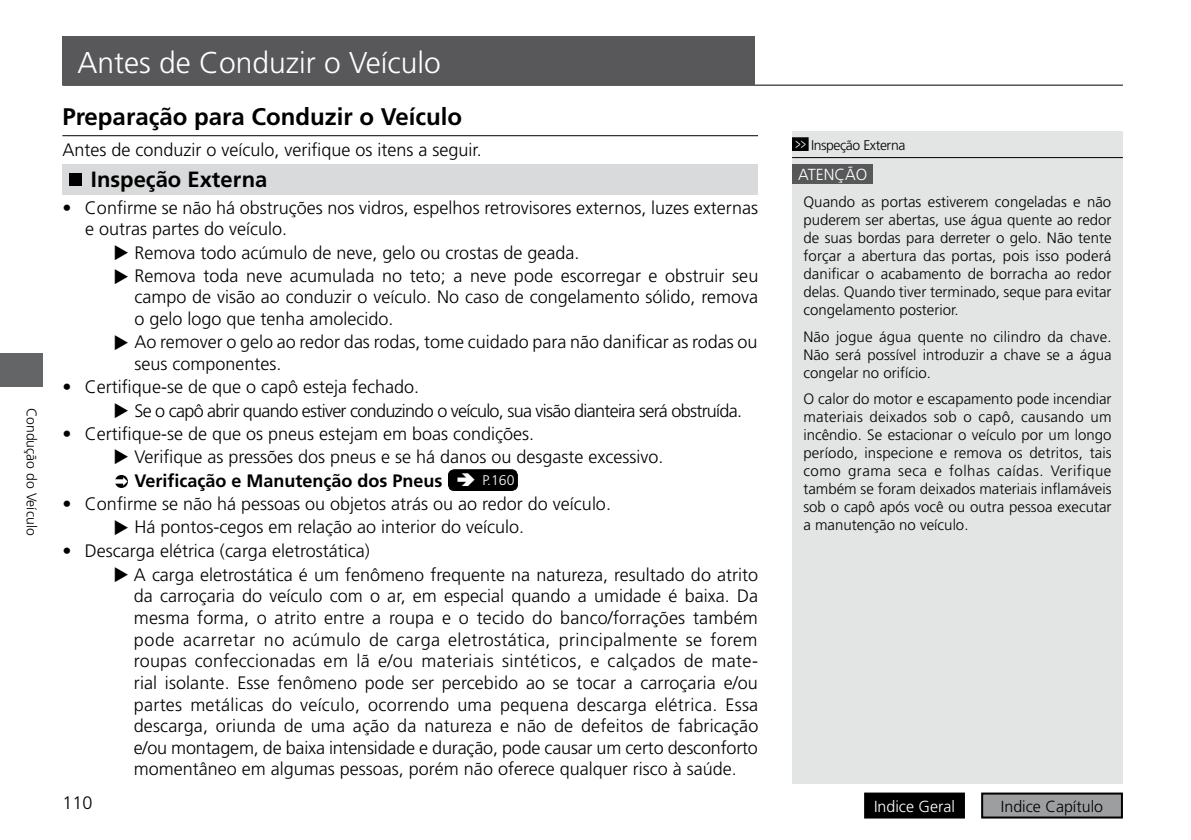
<style>
.page{position:relative;width:1191px;height:840px;background:#fff}
.page>*{position:absolute;margin:0;border:0;box-sizing:border-box;transform-origin:0 0}
.t1{font:300 30px "Frutiger";color:#fff}
.t2{font:700 24px "Frutiger";color:#000}
.t3{font:700 22px "Frutiger";color:#000}
.t4{font:300 18px/21.6px "Frutiger";color:#000}
.t5{font:300 18px "Frutiger";letter-spacing:-.04em;color:#000}
.t6{font:300 16px "Frutiger";color:#fff}
.t7{font:300 16px "Frutiger";color:#000}
.t8{font:300 15px/18px "Frutiger";color:#000;text-align:justify}
.t9{font:300 14px "Frutiger";letter-spacing:-.01em;color:#000}
.t10{font:300 14px "Frutiger";letter-spacing:-.03em;color:#000}
.t11{font:300 14px "Frutiger";color:#fff}
.s1{font-weight:700}
.s2{font-size:14.4px;color:#fff}
</style>
<div class="page">
<hr style="left:62px;top:85px;width:1061px;height:1px;background:#000">
<div style="left:0;top:353px;width:42px;height:34px;background:#646567"></div>
<div style="left:865px;top:793px;width:99px;height:24px;background:#000"></div>
<div style="left:864px;top:792px;width:101px;height:26px;border:2px solid #000"></div>
<div style="left:982px;top:793px;width:140px;height:24px;background:#9c9e9f"></div>
<div style="left:981px;top:792px;width:142px;height:26px;border:2px solid #000"></div>
<div style="left:792px;top:131px;width:330px;height:651px;background:#e3e4e4"></div>
<div style="left:62px;top:37px;width:693px;height:48px;background:#58585a"></div>
<div style="left:792px;top:138px;width:16px;height:12px;background:#000"></div>
<div style="left:792px;top:137px;width:16px;height:14px;border:1px solid #000"></div>
<hr style="left:792px;top:157px;width:331px;height:1px;background:#000">
<hr style="left:62px;top:135px;width:696px;height:1px;background:#000">
<div style="left:62px;top:164px;width:696px;height:31px;background:#d9dadb"></div>
<div style="left:70px;top:174px;width:12px;height:12px;background:#000"></div>
<div style="left:448px;top:469px;width:69px;height:21px;background:#000;border-radius:6px"></div>
<div style="left:448px;top:469px;width:70px;height:21px;border:1px solid #000;border-radius:6px"></div>
<svg style="left:115px;top:475px;width:13px;height:12px"></svg>
<div style="left:792px;top:164px;width:81px;height:20px;background:#58585a"></div>
<p class="t9" style="left:40px;top:407px;width:129px;rotate:90deg">Condução do Veículo</p>
<h1 class="t1" style="left:77px;top:46px;width:365px">Antes de Conduzir o Veículo</h1>
<h2 class="t2" style="left:62px;top:103px;width:401px">Preparação para Conduzir o Veículo</h2>
<p class="t4" style="left:62px;top:139px;width:421px">Antes de conduzir o veículo, verifique os itens a seguir.</p>
<p class="t4" style="left:85px;top:196px;width:674px;text-indent:-23px">• Confirme se não há obstruções nos vidros, espelhos retrovisores externos, luzes externas e outras partes do veículo.</p>
<p class="t4" style="left:114px;top:241px;width:467px">◆ Remova todo acúmulo de neve, gelo ou crostas de geada.</p>
<p class="t4" style="left:134px;top:264px;width:625px;text-align:justify;text-indent:-21px">◆ Remova toda neve acumulada no teto; a neve pode escorregar e obstruir seu campo de visão ao conduzir o veículo. No caso de congelamento sólido, remova o gelo logo que tenha amolecido.</p>
<p class="t4" style="left:134px;top:331px;width:625px;text-indent:-21px">◆ Ao remover o gelo ao redor das rodas, tome cuidado para não danificar as rodas ou seus componentes.</p>
<p class="t4" style="left:62px;top:376px;width:358px">• Certifique-se de que o capô esteja fechado.</p>
<p class="t5" style="left:114px;top:400px;width:630px">◆ Se o capô abrir quando estiver conduzindo o veículo, sua visão dianteira será obstruída.</p>
<p class="t4" style="left:62px;top:422px;width:473px">• Certifique-se de que os pneus estejam em boas condições.</p>
<p class="t4" style="left:134px;top:445px;width:530px;line-height:23.2px;text-indent:-21px">◆ Verifique as pressões dos pneus e se há danos ou desgaste excessivo.<br><span class="s1">Verificação e Manutenção dos Pneus</span></p>
<p class="t4" style="left:62px;top:492px;width:550px">• Confirme se não há pessoas ou objetos atrás ou ao redor do veículo.</p>
<p class="t4" style="left:114px;top:516px;width:412px">◆ Há pontos-cegos em relação ao interior do veículo.</p>
<p class="t4" style="left:62px;top:539px;width:309px">• Descarga elétrica (carga eletrostática)</p>
<p class="t4" style="left:114px;top:563px;width:646px">◆ A carga eletrostática é um fenômeno frequente na natureza, resultado do atrito</p>
<p class="t3" style="left:91px;top:167px;width:178px">Inspeção Externa</p>
<p class="t11" style="left:482px;top:472px;width:34px">P.160</p>
<p class="t4" style="left:62px;top:791px;width:32px">110</p>
<p class="t4" style="left:134px;top:585px;width:626px;text-align:justify">da carroçaria do veículo com o ar, em especial quando a umidade é baixa. Da mesma forma, o atrito entre a roupa e o tecido do banco/forrações também pode acarretar no acúmulo de carga eletrostática, principalmente se forem roupas confeccionadas em lã e/ou materiais sintéticos, e calçados de mate&shy;rial isolante. Esse fenômeno pode ser percebido ao se tocar a carroçaria e/ou partes metálicas do veículo, ocorrendo uma pequena descarga elétrica. Essa descarga, oriunda de uma ação da natureza e não de defeitos de fabricação e/ou montagem, de baixa intensidade e duração, pode causar um certo desconforto momentâneo em algumas pessoas, porém não oferece qualquer risco à saúde.</p>
<p class="t10" style="left:795px;top:137px;width:111px"><span class="s2">&gt;&gt;</span> Inspeção Externa</p>
<p class="t6" style="left:798px;top:165px;width:71px">ATENÇÃO</p>
<p class="t8" style="left:803px;top:192px;width:310px">Quando as portas estiverem congeladas e não puderem ser abertas, use água quente ao redor de suas bordas para derreter o gelo. Não tente forçar a abertura das portas, pois isso poderá danificar o acabamento de borracha ao redor delas. Quando tiver terminado, seque para evitar congelamento posterior.</p>
<p class="t8" style="left:803px;top:327px;width:310px">Não jogue água quente no cilindro da chave.<br>Não será possível introduzir a chave se a água congelar no orifício.</p>
<p class="t8" style="left:803px;top:390px;width:310px">O calor do motor e escapamento pode incendiar materiais deixados sob o capô, causando um incêndio. Se estacionar o veículo por um longo período, inspecione e remova os detritos, tais como grama seca e folhas caídas. Verifique também se foram deixados materiais inflamáveis sob o capô após você ou outra pessoa executar a manutenção no veículo.</p>
<p class="t6" style="left:874px;top:796px;width:82px">Indice Geral</p>
<p class="t7" style="left:1001px;top:796px;width:104px">Indice Capítulo</p>
</div>
